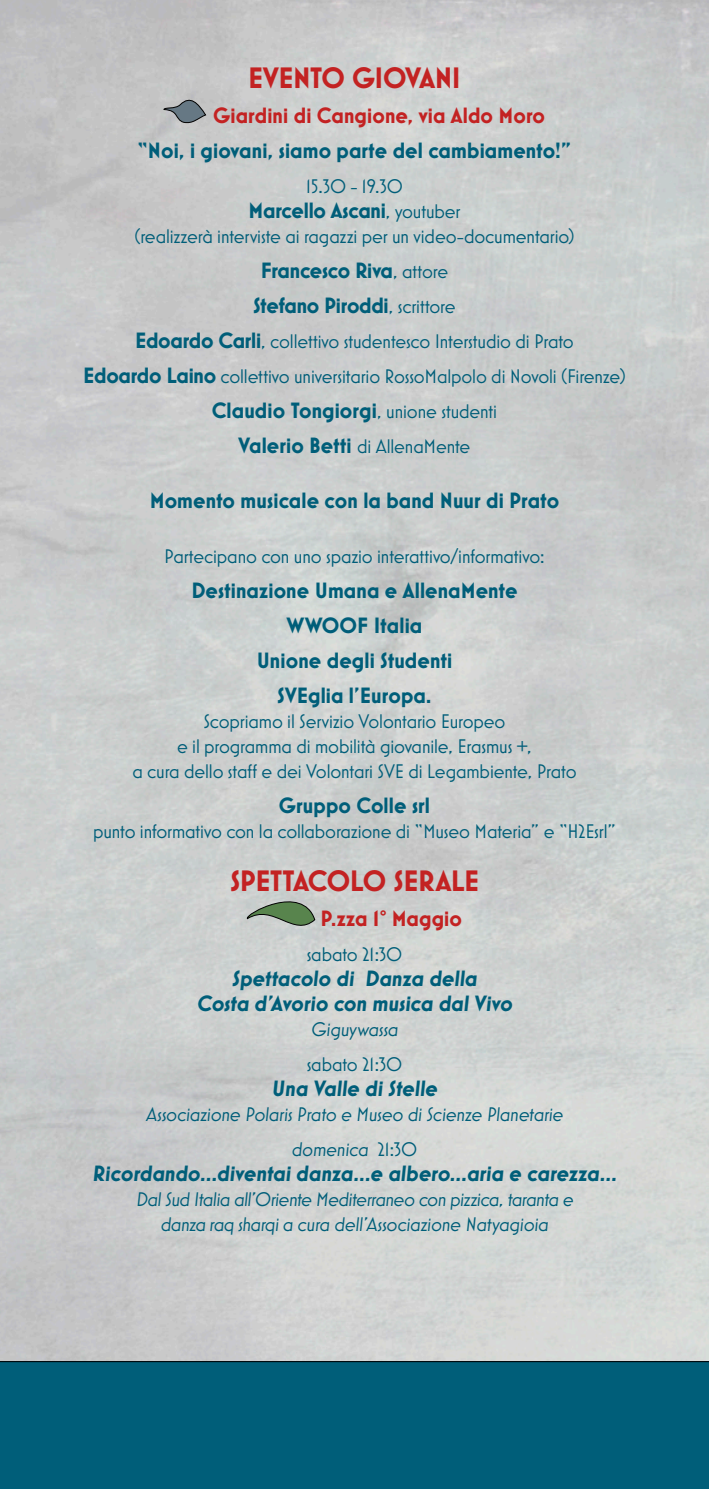
<style>
.page{position:relative;width:709px;height:1489px;background:#fff}
.page>*{position:absolute;margin:0;border:0;box-sizing:border-box;transform-origin:0 0}
.t1{font:700 30px "Mostra Nuova";letter-spacing:-.01em;color:#c32222}
.t2{font:700 22.5px/35px "Mostra Nuova";letter-spacing:.005em;color:#005e79;text-align:center}
.t3{font:700 22.5px/35px "Mostra Nuova";letter-spacing:-.015em;color:#005e79;text-align:center}
.t4{font:700 22.5px "Mostra Nuova";letter-spacing:.005em;color:#c32222}
.t5{font:20px/35px "Mostra Nuova";letter-spacing:-.01em;color:#005e79;text-align:center}
.s1{font-weight:400;font-size:20px}
.s2{font-weight:700;font-size:22.5px}
</style>
<div class="page">
<img style="left:0;top:0;width:709px;height:1360px">
<div style="left:0;top:1361px;width:709px;height:127px;background:#005e79"></div>
<hr style="left:0;top:1360px;width:709px;height:1px;background:#000">
<svg style="left:244px;top:882px;width:71px;height:56px;background:#acb8ac"></svg>
<svg style="left:164px;top:95px;width:42px;height:29px"></svg>
<h1 class="t1" style="left:248px;top:60px;width:214px">EVENTO GIOVANI</h1>
<p class="t4" style="left:213px;top:102px;width:333px">Giardini di Cangione, via Aldo Moro</p>
<p class="t2" style="left:137px;top:133px;width:435px">“Noi, i giovani, siamo parte del cambiamento!”</p>
<p class="t5" style="left:306px;top:168px;width:99px">15.30 - 19.30</p>
<p class="t2" style="left:248px;top:193px;width:213px">Marcello Ascani<span class="s1">, youtuber</span></p>
<p class="t5" style="left:134px;top:218px;width:442px">(realizzerà interviste ai ragazzi per un video-documentario)</p>
<p class="t3" style="left:253px;top:253px;width:204px">Francesco Riva<span class="s1">, attore<br></span>Stefano Piroddi<span class="s1">, scrittore</span></p>
<p class="t5" style="left:83px;top:323px;width:544px"><span class="s2">Edoardo Carli</span>, collettivo studentesco Interstudio di Prato<br><span class="s2">Edoardo Laino</span> collettivo universitario RossoMalpolo di Novoli (Firenze)</p>
<p class="t2" style="left:212px;top:393px;width:287px">Claudio Tongiorgi<span class="s1">, unione studenti</span></p>
<p class="t5" style="left:238px;top:428px;width:233px"><span class="s2">Valerio Betti</span> di AllenaMente</p>
<p class="t2" style="left:150px;top:483px;width:411px">Momento musicale con la band Nuur di Prato</p>
<p class="t5" style="left:164px;top:538px;width:382px">Partecipano con uno spazio interattivo/informativo:</p>
<p class="t2" style="left:191px;top:573px;width:328px">Destinazione Umana e AllenaMente<br>WWOOF Italia<br>Unione degli Studenti<br>SVEglia l’Europa.</p>
<p class="t5" style="left:132px;top:708px;width:446px;line-height:25px">Scopriamo il Servizio Volontario Europeo<br>e il programma di mobilità giovanile, Erasmus +,<br>a cura dello staff e dei Volontari SVE di Legambiente, Prato</p>
<p class="t2" style="left:279px;top:788px;width:153px">Gruppo Colle srl</p>
<p class="t5" style="left:93px;top:813px;width:524px">punto informativo con la collaborazione di “Museo Materia” e “H2Esrl”</p>
<h1 class="t1" style="left:230px;top:862px;width:250px">SPETTACOLO SERALE</h1>
<p class="t4" style="left:320px;top:904px;width:143px">P.zza 1° Maggio</p>
<p class="t5" style="left:307px;top:936px;width:97px">sabato 21:30</p>
<p class="t2" style="left:197px;top:965px;width:320px;line-height:25px">Spettacolo di Danza della<br>Costa d’Avorio con musica dal Vivo</p>
<p class="t5" style="left:307px;top:1011px;width:97px;text-align:left">Giguywassa sabato 21:30</p>
<p class="t2" style="left:271px;top:1070px;width:170px">Una Valle di Stelle</p>
<p class="t5" style="left:146px;top:1096px;width:421px">Associazione Polaris Prato e Museo di Scienze Planetarie domenica 21:30</p>
<p class="t2" style="left:92px;top:1155px;width:528px">Ricordando…diventai danza…e albero…aria e carezza…</p>
<p class="t5" style="left:136px;top:1186px;width:441px;line-height:25px">Dal Sud Italia all’Oriente Mediterraneo con pizzica, taranta e danza raq sharqi a cura dell’Associazione Natyagioia</p>
</div>
